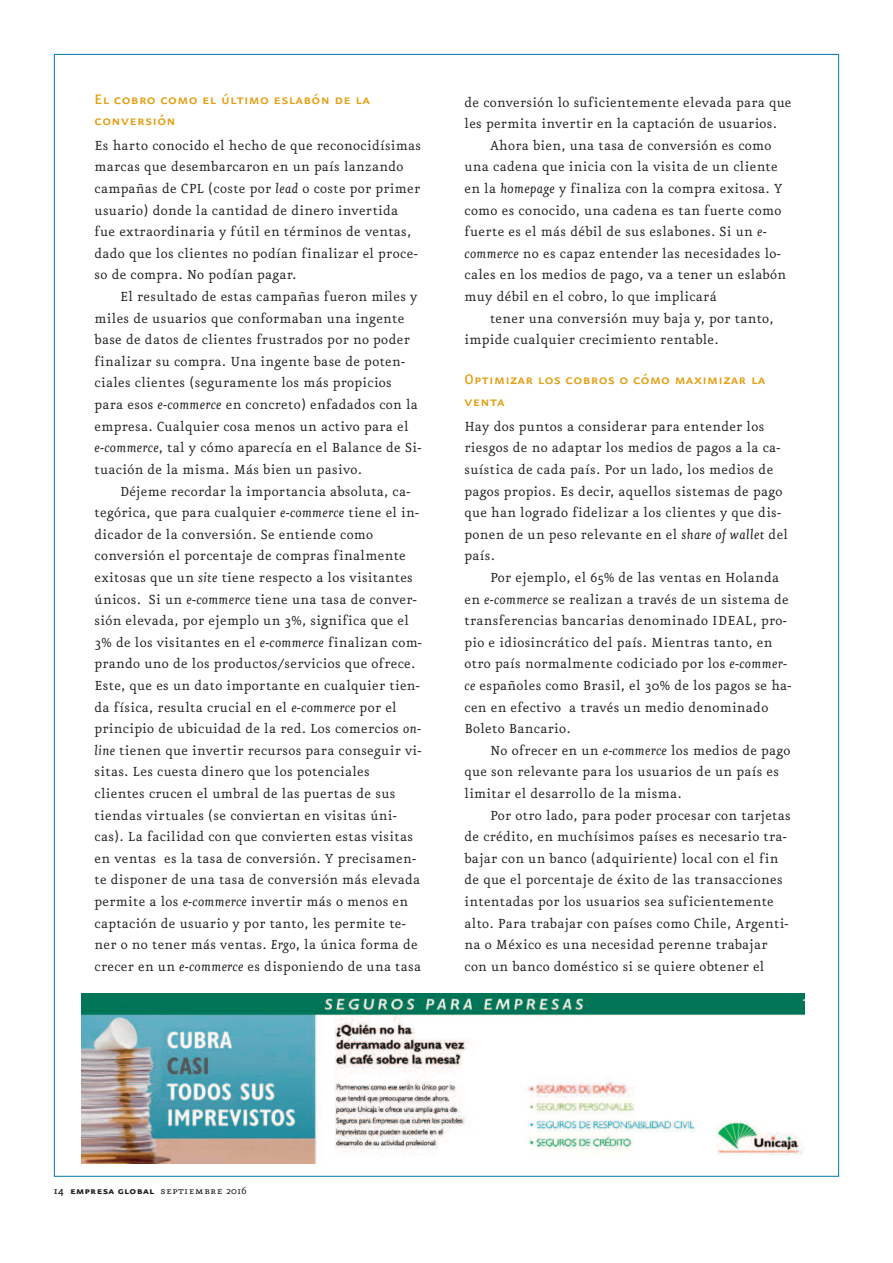
<style>
.page{position:relative;width:893px;height:1263px;background:#fff}
.page>*{position:absolute;margin:0;border:0;box-sizing:border-box;transform-origin:0 0}
.t1{font:16.5px/21.6px "Eureka Sans Medium Caps";letter-spacing:.02em;color:#e49f13}
.t2{font:15.75px/21.6px "Eureka";letter-spacing:.02em;color:#231f20}
.t3{font:12px "Eureka Sans Bold Caps";letter-spacing:.025em;color:#231f20}
.s1{font-style:italic}
.s2{font-family:"Eureka";font-weight:500}
.s3{font-family:"Eureka Small Caps"}
.s4{font-family:"Eureka"}
</style>
<div class="page">
<img style="left:81px;top:993px;width:723px;height:170px">
<p class="t1" style="left:95px;top:87px;width:277px">El cobro como el último eslabón de la conversión</p>
<p class="t2" style="left:95px;top:135px;width:328px">Es harto conocido el hecho de que reconocidísimas marcas que desembarcaron en un país lanzando campañas de CPL (coste por <span class="s1">lead</span> o coste por primer usuario) donde la cantidad de dinero invertida fue extraordinaria y fútil en términos de ventas, dado que los clientes no podían finalizar el proce&shy;so de compra. No podían pagar.</p>
<p class="t2" style="left:95px;top:286px;width:328px;text-indent:26px">El resultado de estas campañas fueron miles y miles de usuarios que conformaban una ingente base de datos de clientes frustrados por no poder finalizar su compra. Una ingente base de poten&shy;ciales clientes (seguramente los más propicios para esos <span class="s1">e-commerce</span> en concreto) enfadados con la empresa. Cualquier cosa menos un activo para el <span class="s1">e-commerce</span>, tal y cómo aparecía en el Balance de Si&shy;tuación de la misma. Más bien un pasivo.</p>
<p class="t2" style="left:95px;top:481px;width:329px;text-indent:26px">Déjeme recordar la importancia absoluta, ca&shy;tegórica, que para cualquier <span class="s1">e-commerce</span> tiene el in&shy;dicador de la conversión. Se entiende como conversión el porcentaje de compras finalmente exitosas que un <span class="s1">site</span> tiene respecto a los visitantes únicos. Si un <span class="s1">e-commerce</span> tiene una tasa de conver&shy;sión elevada, por ejemplo un 3%, significa que el 3% de los visitantes en el <span class="s1">e-commerce</span> finalizan com&shy;prando uno de los productos/servicios que ofrece.<br>Este, que es un dato importante en cualquier tien&shy;da física, resulta crucial en el <span class="s1">e-commerce</span> por el principio de ubicuidad de la red. Los comercios <span class="s1">on&shy;line</span> tienen que invertir recursos para conseguir vi&shy;sitas. Les cuesta dinero que los potenciales clientes crucen el umbral de las puertas de sus tiendas virtuales (se conviertan en visitas úni&shy;cas). La facilidad con que convierten estas visitas en ventas es la tasa de conversión. Y precisamen&shy;te disponer de una tasa de conversión más elevada permite a los <span class="s1">e-commerce</span> invertir más o menos en captación de usuario y por tanto, les permite te&shy;ner o no tener más ventas. <span class="s1">Ergo</span>, la única forma de crecer en un <span class="s1">e-commerce</span> es disponiendo de una tasa</p>
<p class="t2" style="left:464px;top:92px;width:329px">de conversión lo suficientemente elevada para que</p>
<p class="t2" style="left:464px;top:114px;width:314px">les permita invertir en la captación de usuarios.</p>
<p class="t2" style="left:490px;top:135px;width:283px">Ahora bien, una tasa de conversión es como</p>
<p class="t2" style="left:464px;top:157px;width:315px">una cadena que inicia con la visita de un cliente</p>
<p class="t2" style="left:464px;top:178px;width:320px">en la <span class="s1">homepage</span> y finaliza con la compra exitosa. Y</p>
<p class="t2" style="left:464px;top:200px;width:318px">como es conocido, una cadena es tan fuerte como</p>
<p class="t2" style="left:464px;top:222px;width:304px">fuerte es el más débil de sus eslabones. Si un <span class="s1">e-</span></p>
<p class="t2" style="left:464px;top:243px;width:318px"><span class="s1">commerce</span> no es capaz entender las necesidades lo-</p>
<p class="t2" style="left:464px;top:265px;width:323px">cales en los medios de pago, va a tener un eslabón</p>
<p class="t2" style="left:464px;top:286px;width:254px">muy débil en el cobro, lo que implicará</p>
<p class="t2" style="left:490px;top:308px;width:285px">tener una conversión muy baja y, por tanto,</p>
<p class="t2" style="left:464px;top:330px;width:256px">impide cualquier crecimiento rentable.</p>
<p class="t1" style="left:464px;top:368px;width:302px">Optimizar los cobros o cómo maximizar la venta</p>
<p class="t2" style="left:464px;top:416px;width:325px">Hay dos puntos a considerar para entender los riesgos de no adaptar los medios de pagos a la ca&shy;suística de cada país. Por un lado, los medios de pagos propios. Es decir, aquellos sistemas de pago que han logrado fidelizar a los clientes y que dis&shy;ponen de un peso relevante en el <span class="s1">share of wallet</span> del país.</p>
<p class="t2" style="left:464px;top:567px;width:328px;text-indent:26px">Por ejemplo, el 65% de las ventas en Holanda en <span class="s1">e-commerce</span> se realizan a través de un sistema de transferencias bancarias denominado IDEAL, pro&shy;pio e idiosincrático del país. Mientras tanto, en otro país normalmente codiciado por los <span class="s1">e-commer&shy;ce</span> españoles como Brasil, el 30% de los pagos se ha&shy;cen en efectivo a través un medio denominado Boleto Bancario.</p>
<p class="t2" style="left:464px;top:740px;width:328px;text-indent:26px">No ofrecer en un <span class="s1">e-commerce</span> los medios de pago que son relevante para los usuarios de un país es limitar el desarrollo de la misma.</p>
<p class="t2" style="left:464px;top:805px;width:328px;text-indent:26px">Por otro lado, para poder procesar con tarjetas de crédito, en muchísimos países es necesario tra&shy;bajar con un banco (adquiriente) local con el fin de que el porcentaje de éxito de las transacciones intentadas por los usuarios sea suficientemente alto. Para trabajar con países como Chile, Argenti&shy;na o México es una necesidad perenne trabajar con un banco doméstico si se quiere obtener el</p>
<p class="t3" style="left:54px;top:1184px;width:194px"><span class="s2">14</span> empresa global <span class="s3">septiembre</span> <span class="s4">2016</span></p>
</div>
